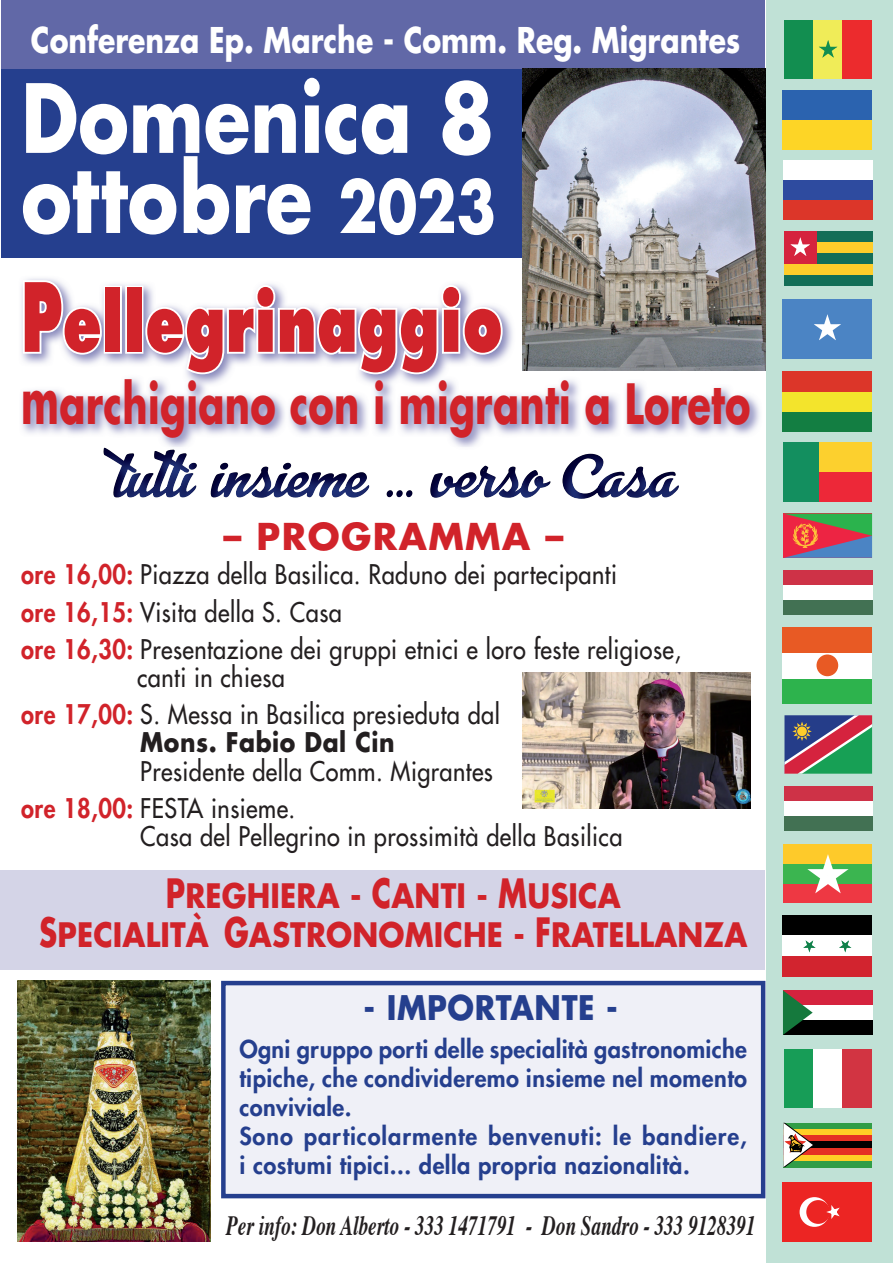
<style>
.page{position:relative;width:893px;height:1263px;background:#fff}
.page>*{position:absolute;margin:0;border:0;box-sizing:border-box;transform-origin:0 0}
.t1{font:700 92.55px/80.1px "Futura";color:#fff;scale:.82 1}
.t2{font:800 79.2px "Futura";letter-spacing:.01em;color:#d1232a;scale:.71 1}
.t3{font:700 54px "Futura";letter-spacing:.01em;color:#d1232a;scale:.71 1}
.t4{font:700 36px "Futura";letter-spacing:.04em;color:#d1232a}
.t5{font:700 34.5px "Futura";color:#fff;scale:.82 1}
.t6{font:700 33px "Futura";letter-spacing:.02em;color:#253f8e;scale:.91 1}
.t7{font:700 32.85px/39.3px "Futura";letter-spacing:.005em;color:#d1232a;text-align:center;scale:.9 1}
.t8{font:italic 700 27.75px "Times";color:#231f20;scale:.69 1}
.t9{font:26.4px/37.3px "Futura";letter-spacing:.02em;color:#231f20;scale:.89 1}
.t10{font:700 26.4px "Futura";letter-spacing:.02em;color:#231f20;scale:.89 1}
.t11{font:800 24px/28.8px "Futura";letter-spacing:.02em;color:#253f8e}
.s1{font-size:70.05px}
.s2{font-size:92.4px}
.s3{font-size:63px}
.s4{font-weight:800;color:#d1232a}
.s5{font-size:39.3px}
</style>
<div class="page">
<div style="left:766px;top:0;width:127px;height:1263px;background:#c0e1d6"></div>
<div style="left:2px;top:0;width:763px;height:76px;background:#6168a7"></div>
<div style="left:0;top:870px;width:765px;height:99px;background:#d4d4e7"></div>
<div style="left:1px;top:69px;width:543px;height:189px;background:#253f8e"></div>
<div style="left:221px;top:981px;width:544px;height:217px;background:#eff0f7;border:4px solid #253f8e"></div>
<img style="left:104px;top:450px;width:575px;height:49px">
<img style="left:22px;top:284px;width:740px;height:166px">
<img style="left:104px;top:448px;width:575px;height:2px">
<svg style="left:21px;top:278px;width:83px;height:78px"></svg>
<div style="left:104px;top:286px;width:18px;height:68px;border:4px solid #fff"></div>
<div style="left:125px;top:286px;width:18px;height:68px;border:4px solid #fff"></div>
<svg style="left:143px;top:284px;width:362px;height:92px"></svg>
<div style="left:783px;top:371px;width:89px;height:61px;background:#137e42"></div>
<div style="left:783px;top:371px;width:89px;height:41px;background:#f3e42c"></div>
<div style="left:783px;top:371px;width:89px;height:21px;background:#dc3629"></div>
<div style="left:783px;top:443px;width:89px;height:59px;background:#fcd02e"></div>
<div style="left:783px;top:472px;width:89px;height:30px;background:#ed2838"></div>
<div style="left:783px;top:443px;width:36px;height:59px;background:#138f5f"></div>
<svg style="left:784px;top:514px;width:88px;height:44px;background:#966865"></svg>
<div style="left:783px;top:570px;width:89px;height:45px;background:#427153"></div>
<div style="left:783px;top:570px;width:89px;height:30px;background:#fff"></div>
<div style="left:783px;top:570px;width:89px;height:15px;background:#ce3247"></div>
<div style="left:783px;top:627px;width:89px;height:77px;background:#2db34d"></div>
<div style="left:783px;top:627px;width:89px;height:51px;background:#fff"></div>
<div style="left:783px;top:627px;width:89px;height:26px;background:#e85a24"></div>
<div style="left:816px;top:654px;width:22px;height:22px;background:#e85a24;border-radius:50%"></div>
<svg style="left:784px;top:715px;width:88px;height:59px;background:#68696d"></svg>
<div style="left:797px;top:726px;width:10px;height:11px;background:#fecd2a;border-radius:50%"></div>
<div style="left:796px;top:725px;width:12px;height:12px;border:1px solid #253d89;border-radius:50%"></div>
<div style="left:784px;top:844px;width:88px;height:30px;background:#feca2a"></div>
<div style="left:784px;top:874px;width:88px;height:29px;background:#ee3843"></div>
<div style="left:784px;top:864px;width:88px;height:19px;background:#3bb550"></div>
<svg style="left:807px;top:854px;width:42px;height:39px"></svg>
<div style="left:782px;top:915px;width:90px;height:61px;background:#000"></div>
<div style="left:782px;top:936px;width:90px;height:40px;background:#fff"></div>
<div style="left:782px;top:956px;width:90px;height:20px;background:#d2242f"></div>
<svg style="left:803px;top:940px;width:12px;height:12px"></svg>
<svg style="left:839px;top:940px;width:12px;height:12px"></svg>
<div style="left:783px;top:990px;width:89px;height:15px;background:#d5233e"></div>
<div style="left:783px;top:1005px;width:89px;height:15px;background:#fff"></div>
<div style="left:783px;top:1020px;width:89px;height:15px;background:#000"></div>
<svg style="left:783px;top:990px;width:30px;height:45px"></svg>
<div style="left:783px;top:299px;width:89px;height:59px;background:#4b84c4"></div>
<svg style="left:814px;top:314px;width:27px;height:26px"></svg>
<div style="left:784px;top:20px;width:29px;height:59px;background:#128e50"></div>
<div style="left:813px;top:20px;width:30px;height:59px;background:#f0ec58"></div>
<div style="left:843px;top:20px;width:29px;height:59px;background:#ec2b2d"></div>
<svg style="left:819px;top:40px;width:18px;height:18px"></svg>
<div style="left:784px;top:231px;width:88px;height:55px;background:#136e57"></div>
<div style="left:784px;top:242px;width:88px;height:11px;background:#fecd2a"></div>
<div style="left:784px;top:264px;width:88px;height:11px;background:#fecd2a"></div>
<div style="left:784px;top:231px;width:33px;height:33px;background:#d5233e"></div>
<svg style="left:790px;top:237px;width:20px;height:19px"></svg>
<div style="left:783px;top:1123px;width:89px;height:44px;background:#319d47"></div>
<div style="left:783px;top:1129px;width:89px;height:32px;background:#ffcf26"></div>
<div style="left:783px;top:1135px;width:89px;height:19px;background:#e53124"></div>
<div style="left:783px;top:1142px;width:89px;height:6px;background:#000"></div>
<svg style="left:783px;top:1123px;width:31px;height:44px"></svg>
<div style="left:783px;top:1182px;width:89px;height:60px;background:#ec2523"></div>
<svg style="left:800px;top:1197px;width:29px;height:30px"></svg>
<div style="left:806px;top:1200px;width:24px;height:24px;background:#ec2523;border-radius:50%"></div>
<svg style="left:826px;top:1205px;width:14px;height:14px"></svg>
<div style="left:784px;top:1049px;width:29px;height:59px;background:#179d57"></div>
<div style="left:813px;top:1049px;width:30px;height:59px;background:#fff"></div>
<div style="left:843px;top:1049px;width:29px;height:59px;background:#d23442"></div>
<div style="left:784px;top:786px;width:88px;height:44px;background:#427153"></div>
<div style="left:784px;top:786px;width:88px;height:30px;background:#fff"></div>
<div style="left:784px;top:786px;width:88px;height:15px;background:#ce3247"></div>
<img style="left:522px;top:69px;width:243px;height:301px">
<img style="left:523px;top:672px;width:227px;height:136px">
<img style="left:18px;top:981px;width:193px;height:261px">
<div style="left:782px;top:90px;width:90px;height:59px;background:#2b63af"></div>
<div style="left:782px;top:120px;width:90px;height:29px;background:#fdd526"></div>
<div style="left:783px;top:160px;width:89px;height:30px;background:#fff"></div>
<div style="left:783px;top:190px;width:89px;height:29px;background:#dc3629"></div>
<div style="left:783px;top:180px;width:89px;height:20px;background:#2e4b9f"></div>
<h3 class="t5" style="left:31px;top:16px;width:867px">Conferenza Ep. Marche - Comm. Reg. Migrantes</h3>
<h1 class="t1" style="left:21px;top:76px;width:581px">Domenica 8 ottobre <span class="s1">2023</span></h1>
<h2 class="t2" style="left:21px;top:273px;width:680px"><span class="s2">P</span>ellegrinaggio</h2>
<h3 class="t3" style="left:21px;top:366px;width:1029px"><span class="s3">m</span>archigiano con i migranti a Loreto</h3>
<h3 class="t4" style="left:223px;top:511px;width:341px">– PROGRAMMA –</h3>
<p class="t9" style="left:21px;top:555px;width:743px"><span class="s4">ore 16,00:</span> Piazza della Basilica. Raduno dei partecipanti<br><span class="s4">ore 16,15:</span> Visita della S. Casa<br><span class="s4">ore 16,30:</span> Presentazione dei gruppi etnici e loro feste religiose,</p>
<p class="t9" style="left:21px;top:658px;width:539px;text-indent:116px">canti in chiesa<br><span class="s4">ore 17,00:</span> S. Messa in Basilica presieduta dal</p>
<p class="t10" style="left:140px;top:724px;width:287px">Mons. Fabio Dal Cin</p>
<p class="t9" style="left:21px;top:752px;width:531px;text-indent:119px">Presidente della Comm. Migrantes <span class="s4">ore 18,00:</span> FESTA insieme.</p>
<p class="t9" style="left:140px;top:817px;width:543px">Casa del Pellegrino in prossimità della Basilica</p>
<p class="t7" style="left:39px;top:875px;width:788px"><span class="s5">P</span>REGHIERA - <span class="s5">C</span>ANTI - <span class="s5">M</span>USICA<br><span class="s5">S</span>PECIALITÀ <span class="s5">G</span>ASTRONOMICHE - <span class="s5">F</span>RATELLANZA</p>
<p class="t6" style="left:363px;top:984px;width:281px">- IMPORTANTE -</p>
<p class="t11" style="left:239px;top:1034px;width:509px">Ogni gruppo porti delle specialità gastronomiche tipiche, che condivideremo insieme nel momento conviviale.<br>Sono particolarmente benvenuti: le bandiere, i costumi tipici... della propria nazionalità.</p>
<p class="t8" style="left:226px;top:1200px;width:769px">Per info: Don Alberto - 333 1471791 - Don Sandro - 333 9128391</p>
</div>
